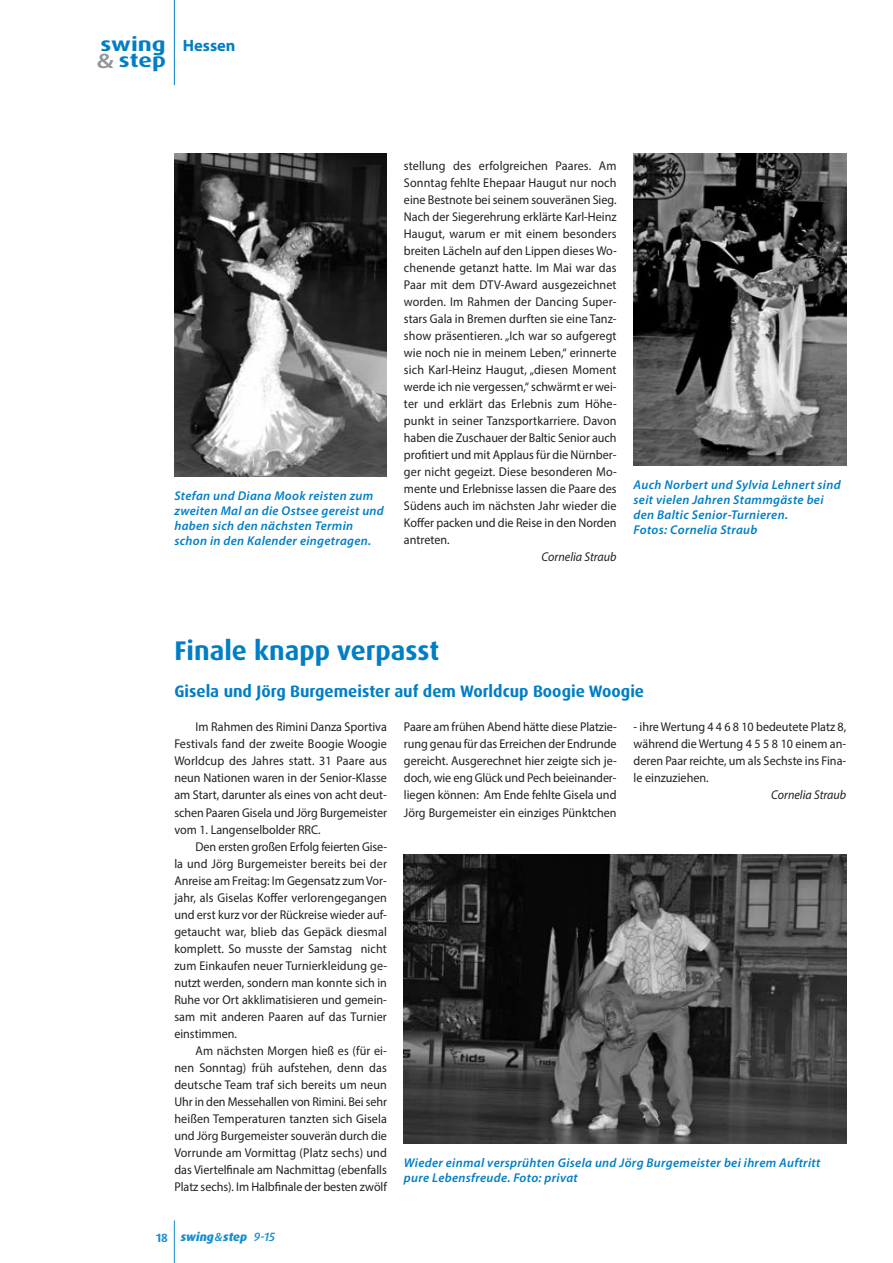
<style>
.page{position:relative;width:893px;height:1263px;background:#fff}
.page>*{position:absolute;margin:0;border:0;box-sizing:border-box;transform-origin:0 0}
.t1{font:700 27px "Dax OT";color:#007ec5}
.t2{font:700 19.5px/15.8px "Dax OT";color:#007ec5;scale:1.25 1}
.t3{font:700 16.5px "Dax OT";color:#007ec5}
.t4{font:700 16.5px "Myriad Pro";color:#007ec5}
.t5{font:12.75px/17px "Myriad Pro";color:#231f20;text-align:justify;scale:.95 1}
.t6{font:italic 600 12.75px/14.9px "Myriad Pro";letter-spacing:.025em;color:#007ec5}
.t7{font:italic 12.75px "Myriad Pro";color:#231f20;scale:.95 1}
.t8{font:italic 800 12px "Dax OT";color:#178dce}
.s1{font-family:"Myriad Pro";font-weight:600;font-size:21px;color:#939598}
.s2{font-weight:700;font-style:normal}
.s3{font-family:"Myriad Pro";font-weight:600}
.s4{font-weight:500}
</style>
<div class="page">
<hr style="left:174px;top:1220px;width:1px;height:43px;background:#178dce">
<hr style="left:174px;top:0;width:1px;height:85px;background:#007ec5">
<img style="left:404px;top:854px;width:442px;height:289px">
<img style="left:174px;top:153px;width:213px;height:323px">
<img style="left:634px;top:153px;width:212px;height:312px">
<h2 class="t2" style="left:97px;top:38px;width:57px">swing <span class="s1">&amp;</span> step</h2>
<p class="t4" style="left:183px;top:39px;width:54px">Hessen</p>
<p class="t5" style="left:404px;top:158px;width:226px">stellung des erfolgreichen Paares. Am Sonntag fehlte Ehepaar Haugut nur noch eine Bestnote bei seinem souveränen Sieg.<br>Nach der Siegerehrung erklärte Karl-Heinz Haugut, warum er mit einem besonders breiten Lächeln auf den Lippen dieses Wo&shy;chenende getanzt hatte. Im Mai war das Paar mit dem DTV-Award ausgezeichnet worden. Im Rahmen der Dancing Super&shy;stars Gala in Bremen durften sie eine Tanz&shy;show präsentieren. „Ich war so aufgeregt wie noch nie in meinem Leben,“ erinnerte sich Karl-Heinz Haugut, „diesen Moment werde ich nie vergessen,“ schwärmt er wei&shy;ter und erklärt das Erlebnis zum Höhe&shy;punkt in seiner Tanzsportkarriere. Davon haben die Zuschauer der Baltic Senior auch profitiert und mit Applaus für die Nürnber&shy;ger nicht gegeizt. Diese besonderen Mo&shy;mente und Erlebnisse lassen die Paare des Südens auch im nächsten Jahr wieder die Koffer packen und die Reise in den Norden antreten.</p>
<p class="t7" style="left:542px;top:552px;width:80px">Cornelia Straub</p>
<p class="t6" style="left:174px;top:490px;width:211px">Stefan und Diana Mook reisten zum zweiten Mal an die Ostsee gereist und haben sich den nächsten Termin schon in den Kalender eingetragen.</p>
<p class="t6" style="left:634px;top:479px;width:209px">Auch Norbert und Sylvia Lehnert sind seit vielen Jahren Stammgäste bei den Baltic Senior-Turnieren.<br>Fotos: Cornelia Straub</p>
<h1 class="t1" style="left:174px;top:639px;width:266px">Finale knapp verpasst</h1>
<p class="t3" style="left:174px;top:684px;width:471px">Gisela und Jörg Burgemeister auf dem Worldcup Boogie Woogie</p>
<p class="t5" style="left:174px;top:720px;width:225px;text-indent:21px">Im Rahmen des Rimini Danza Sportiva Festivals fand der zweite Boogie Woogie Worldcup des Jahres statt. 31 Paare aus neun Nationen waren in der Senior-Klasse am Start, darunter als eines von acht deut&shy;schen Paaren Gisela und Jörg Burgemeister vom 1. Langenselbolder RRC.</p>
<p class="t5" style="left:174px;top:839px;width:226px;text-indent:21px">Den ersten großen Erfolg feierten Gise&shy;la und Jörg Burgemeister bereits bei der Anreise am Freitag: Im Gegensatz zum Vor&shy;jahr, als Giselas Koffer verlorengegangen und erst kurz vor der Rückreise wieder auf&shy;getaucht war, blieb das Gepäck diesmal komplett. So musste der Samstag nicht zum Einkaufen neuer Turnierkleidung ge&shy;nutzt werden, sondern man konnte sich in Ruhe vor Ort akklimatisieren und gemein&shy;sam mit anderen Paaren auf das Turnier einstimmen.</p>
<p class="t5" style="left:174px;top:1043px;width:225px;text-indent:21px">Am nächsten Morgen hieß es (für ei&shy;nen Sonntag) früh aufstehen, denn das deutsche Team traf sich bereits um neun Uhr in den Messehallen von Rimini. Bei sehr heißen Temperaturen tanzten sich Gisela und Jörg Burgemeister souverän durch die Vorrunde am Vormittag (Platz sechs) und das Viertelfinale am Nachmittag (ebenfalls Platz sechs). Im Halbfinale der besten zwölf</p>
<p class="t8" style="left:156px;top:1230px;width:121px"><span class="s2">18</span> swing<span class="s3">&amp;</span>step <span class="s4">9-15</span></p>
<p class="t5" style="left:404px;top:720px;width:226px">Paare am frühen Abend hätte diese Platzie&shy;rung genau für das Erreichen der Endrunde gereicht. Ausgerechnet hier zeigte sich je&shy;doch, wie eng Glück und Pech beieinander&shy;liegen können: Am Ende fehlte Gisela und Jörg Burgemeister ein einziges Pünktchen</p>
<p class="t5" style="left:634px;top:720px;width:225px">- ihre Wertung 4 4 6 8 10 bedeutete Platz 8, während die Wertung 4 5 5 8 10 einem an&shy;deren Paar reichte, um als Sechste ins Fina&shy;le einzuziehen.</p>
<p class="t7" style="left:771px;top:790px;width:80px">Cornelia Straub</p>
<p class="t6" style="left:404px;top:1156px;width:418px">Wieder einmal versprühten Gisela und Jörg Burgemeister bei ihrem Auftritt pure Lebensfreude. Foto: privat</p>
</div>
